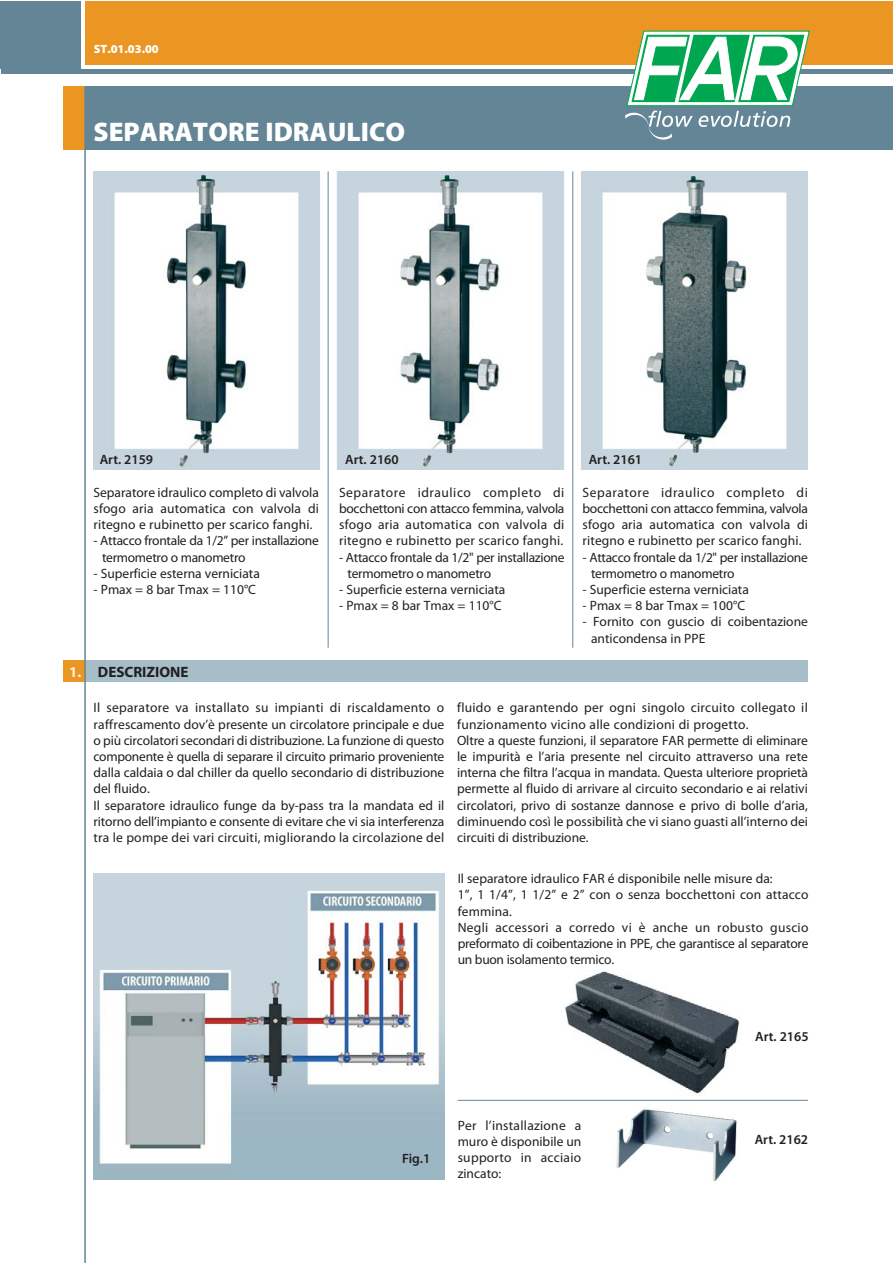
<style>
.page{position:relative;width:893px;height:1263px;background:#fff}
.page>*{position:absolute;margin:0;border:0;box-sizing:border-box;transform-origin:0 0}
.t1{font:900 27px "Myriad Pro";color:#fff}
.t2{font:700 15px "Myriad Pro";color:#231f20}
.t3{font:13.5px/16.2px "Myriad Pro";color:#231f20}
.t4{font:13.5px/16.2px "Myriad Pro";letter-spacing:-.02em;color:#231f20}
.t5{font:600 13.5px "Myriad Pro";color:#231f20}
.t6{font:900 12px "Myriad Pro";color:#fff}
.s1{color:#fcf0e1}
</style>
<div class="page">
<img style="left:565px;top:971px;width:175px;height:123px">
<img style="left:616px;top:1109px;width:121px;height:73px">
<img style="left:94px;top:171px;width:714px;height:298px">
<div style="left:1px;top:1px;width:80px;height:68px;background:#638595"></div>
<div style="left:85px;top:1px;width:808px;height:64px;background:#eb9623"></div>
<div style="left:1px;top:69px;width:892px;height:5px;background:#638595"></div>
<div style="left:85px;top:660px;width:723px;height:22px;background:#a7bdc8"></div>
<div style="left:85px;top:86px;width:808px;height:64px;background:#638595"></div>
<div style="left:64px;top:660px;width:21px;height:22px;background:#eb9623"></div>
<div style="left:64px;top:86px;width:21px;height:64px;background:#eb9623"></div>
<svg style="left:625px;top:31px;width:185px;height:109px"></svg>
<hr style="left:84px;top:86px;width:2px;height:1176px;background:#638595">
<hr style="left:328px;top:171px;width:1px;height:477px;background:#638595">
<hr style="left:572px;top:171px;width:1px;height:477px;background:#638595">
<img style="left:94px;top:873px;width:350px;height:306px">
<hr style="left:458px;top:1100px;width:350px;height:1px;background:#638595">
<p class="t6" style="left:94px;top:45px;width:67px">ST.01.03.00</p>
<h1 class="t1" style="left:94px;top:122px;width:313px">SEPARATORE IDRAULICO</h1>
<p class="t5" style="left:100px;top:455px;width:55px">Art. 2159</p>
<p class="t3" style="left:94px;top:485px;width:227px;text-align:justify">Separatore idraulico completo di valvola sfogo aria automatica con valvola di ritegno e rubinetto per scarico fanghi.</p>
<p class="t4" style="left:102px;top:534px;width:218px;text-indent:-9px">- Attacco frontale da 1/2” per installazione termometro o manometro</p>
<p class="t3" style="left:94px;top:566px;width:168px">- Superficie esterna verniciata</p>
<p class="t3" style="left:94px;top:582px;width:164px">- Pmax = 8 bar Tmax = 110°C</p>
<p class="t2" style="left:69px;top:666px;width:121px"><span class="s1">1.</span> DESCRIZIONE</p>
<p class="t5" style="left:345px;top:455px;width:55px">Art. 2160</p>
<p class="t3" style="left:339px;top:485px;width:227px;text-align:justify">Separatore idraulico completo di bocchettoni con attacco femmina, valvola sfogo aria automatica con valvola di ritegno e rubinetto per scarico fanghi.</p>
<p class="t4" style="left:348px;top:550px;width:218px;text-indent:-9px">- Attacco frontale da 1/2" per installazione termometro o manometro</p>
<p class="t3" style="left:339px;top:582px;width:168px">- Superficie esterna verniciata</p>
<p class="t3" style="left:339px;top:599px;width:164px">- Pmax = 8 bar Tmax = 110°C</p>
<p class="t5" style="left:589px;top:455px;width:55px">Art. 2161</p>
<p class="t3" style="left:583px;top:485px;width:227px;text-align:justify">Separatore idraulico completo di bocchettoni con attacco femmina, valvola sfogo aria automatica con valvola di ritegno e rubinetto per scarico fanghi.</p>
<p class="t4" style="left:591px;top:550px;width:218px;text-indent:-9px">- Attacco frontale da 1/2" per installazione termometro o manometro</p>
<p class="t3" style="left:583px;top:582px;width:168px">- Superficie esterna verniciata</p>
<p class="t3" style="left:583px;top:599px;width:164px">- Pmax = 8 bar Tmax = 100°C</p>
<p class="t3" style="left:591px;top:615px;width:218px;text-indent:-9px">- Fornito con guscio di coibentazione anticondensa in PPE</p>
<p class="t3" style="left:94px;top:701px;width:352px">Il separatore va installato su impianti di riscaldamento o raffrescamento dov’è presente un circolatore principale e due o più circolatori secondari di distribuzione. La funzione di questo componente è quella di separare il circuito primario proveniente dalla caldaia o dal chiller da quello secondario di distribuzione del fluido.<br>Il separatore idraulico funge da by-pass tra la mandata ed il ritorno dell’impianto e consente di evitare che vi sia interferenza tra le pompe dei vari circuiti, migliorando la circolazione del</p>
<p class="t3" style="left:457px;top:701px;width:352px">fluido e garantendo per ogni singolo circuito collegato il funzionamento vicino alle condizioni di progetto.<br>Oltre a queste funzioni, il separatore FAR permette di eliminare le impurità e l’aria presente nel circuito attraverso una rete interna che filtra l’acqua in mandata. Questa ulteriore proprietà permette al fluido di arrivare al circuito secondario e ai relativi circolatori, privo di sostanze dannose e privo di bolle d’aria, diminuendo così le possibilità che vi siano guasti all’interno dei circuiti di distribuzione.</p>
<p class="t3" style="left:458px;top:872px;width:352px">Il separatore idraulico FAR é disponibile nelle misure da:<br>1”, 1 1/4”, 1 1/2” e 2” con o senza bocchettoni con attacco femmina.<br>Negli accessori a corredo vi è anche un robusto guscio preformato di coibentazione in PPE, che garantisce al separatore un buon isolamento termico.</p>
<p class="t5" style="left:755px;top:1031px;width:55px">Art. 2165</p>
<p class="t5" style="left:402px;top:1153px;width:29px">Fig.1</p>
<p class="t3" style="left:458px;top:1118px;width:125px;text-align:justify">Per l’installazione a muro è disponibile un supporto in acciaio zincato:</p>
<p class="t5" style="left:755px;top:1134px;width:55px">Art. 2162</p>
</div>
